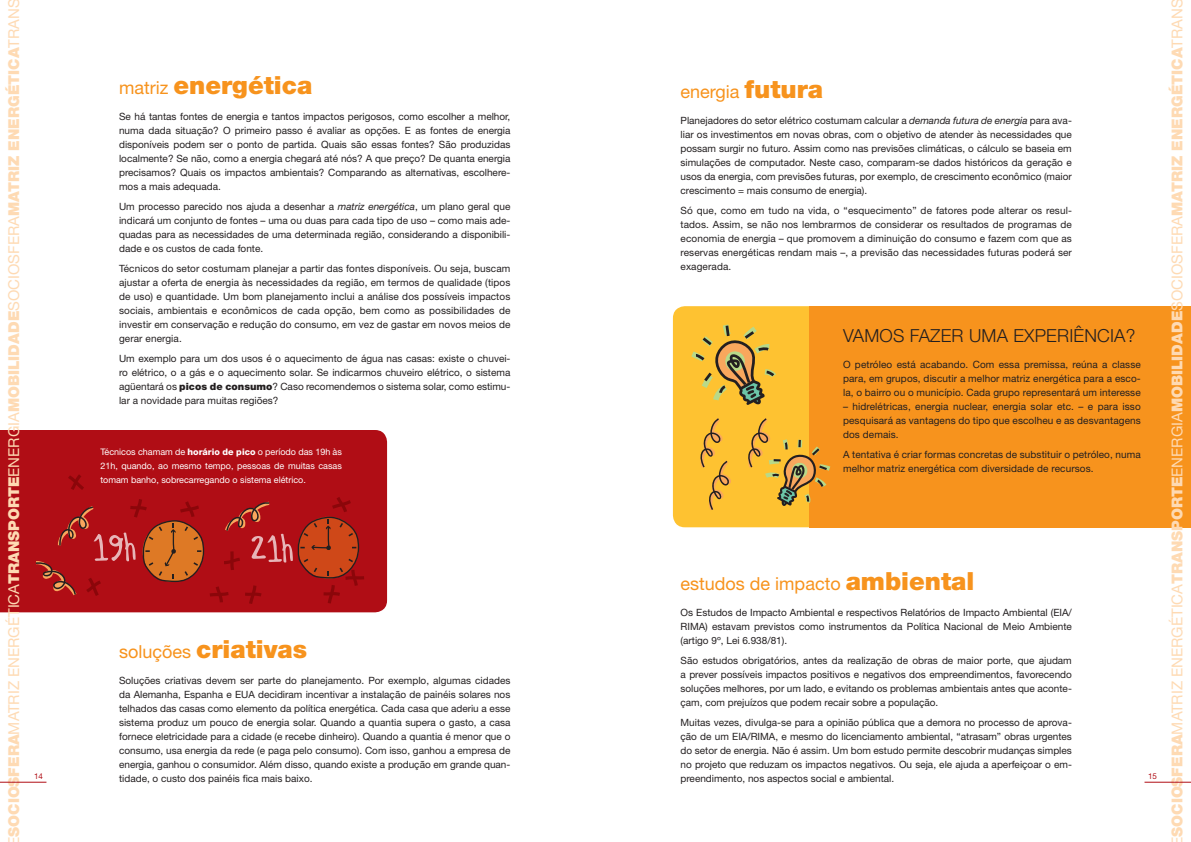
<style>
.page{position:relative;width:1191px;height:842px;background:#fff}
.page>*{position:absolute;margin:0;border:0;box-sizing:border-box;transform-origin:0 0}
.t1{font:900 25px "Helvetica Neue LT Std";color:#f7931d}
.t2{font:18px "Helvetica Neue LT Std";color:#f7931d}
.t3{font:300 18px "Helvetica Neue LT Std";letter-spacing:.01em;color:#231f20}
.t4{font:900 15px "Helvetica Neue LT Std";color:#fedab3}
.t5{font:10px/14px "Helvetica Neue LT Std";color:#231f20;text-align:justify}
.t6{font:9px/14px "Helvetica Neue LT Std";color:#fff;text-align:justify}
.t7{font:8px "Helvetica Neue LT Std";color:#b00d15}
.s1{font-weight:400}
.s2{font-weight:400;font-size:18px}
.s3{font-style:italic}
.s4{font-weight:900}
.s5{font-weight:800}
.s6{font-weight:900;font-size:25px}
</style>
<div class="page">
<div style="left:0;top:430px;width:387px;height:182px;background:#b00d15"></div>
<div style="left:673px;top:306px;width:178px;height:221px;background:#fec231;border-radius:12px"></div>
<div style="left:809px;top:306px;width:382px;height:221px;background:#f7931d"></div>
<svg style="left:68px;top:474px;width:16px;height:16px"></svg>
<svg style="left:36px;top:499px;width:168px;height:97px"></svg>
<svg style="left:210px;top:497px;width:154px;height:107px"></svg>
<hr style="left:0;top:782px;width:46px;height:1px;background:#b00d15">
<hr style="left:1144px;top:782px;width:47px;height:1px;background:#b00d15">
<svg style="left:691px;top:324px;width:85px;height:81px"></svg>
<svg style="left:748px;top:418px;width:82px;height:88px"></svg>
<svg style="left:700px;top:418px;width:31px;height:92px"></svg>
<h3 class="t4" style="left:5px;top:846px;width:849px;rotate:-90deg"><span class="s1">E</span>SOCIOSFERA<span class="s1">MATRIZ ENERGÉTICA</span>TRANSPORTE<span class="s1">ENERGIA</span>MOBILIDADE<span class="s1">SOCIOSFERA</span>MATRIZ ENERGÉTICA<span class="s1">TRANS</span></h3>
<p class="t7" style="left:34px;top:771px;width:10px">14</p>
<h1 class="t1" style="left:119px;top:71px;width:195px"><span class="s2">matriz</span> energética</h1>
<p class="t5" style="left:119px;top:110px;width:393px">Se há tantas fontes de energia e tantos impactos perigosos, como escolher a melhor, numa dada situação? O primeiro passo é avaliar as opções. E as fontes de energia disponíveis podem ser o ponto de partida. Quais são essas fontes? São produzidas localmente? Se não, como a energia chegará até nós? A que preço? De quanta energia precisamos? Quais os impactos ambientais? Comparando as alternativas, escolhere&shy;mos a mais adequada.</p>
<p class="t5" style="left:119px;top:200px;width:393px">Um processo parecido nos ajuda a desenhar a <span class="s3">matriz energética</span>, um plano geral que indicará um conjunto de fontes – uma ou duas para cada tipo de uso – como mais ade&shy;quadas para as necessidades de uma determinada região, considerando a disponibili&shy;dade e os custos de cada fonte.</p>
<p class="t5" style="left:119px;top:262px;width:393px">Técnicos do setor costumam planejar a partir das fontes disponíveis. Ou seja, buscam ajustar a oferta de energia às necessidades da região, em termos de qualidade (tipos de uso) e quantidade. Um bom planejamento inclui a análise dos possíveis impactos sociais, ambientais e econômicos de cada opção, bem como as possibilidades de investir em conservação e redução do consumo, em vez de gastar em novos meios de gerar energia.</p>
<p class="t5" style="left:119px;top:352px;width:393px">Um exemplo para um dos usos é o aquecimento de água nas casas: existe o chuvei&shy;ro elétrico, o a gás e o aquecimento solar. Se indicarmos chuveiro elétrico, o sistema agüentará os <span class="s4">picos de consumo</span>? Caso recomendemos o sistema solar, como estimu&shy;lar a novidade para muitas regiões?</p>
<p class="t6" style="left:100px;top:444px;width:243px">Técnicos chamam de <span class="s5">horário de pico</span> o período das 19h às 21h, quando, ao mesmo tempo, pessoas de muitas casas tomam banho, sobrecarregando o sistema elétrico.</p>
<h1 class="t1" style="left:119px;top:634px;width:190px"><span class="s2">soluções</span> criativas</h1>
<p class="t5" style="left:119px;top:673px;width:393px">Soluções criativas devem ser parte do planejamento. Por exemplo, algumas cidades da Alemanha, Espanha e EUA decidiram incentivar a instalação de painéis solares nos telhados das casas como elemento da política energética. Cada casa que aderiu a esse sistema produz um pouco de energia solar. Quando a quantia supera o gasto, a casa fornece eletricidade para a cidade (e recebe dinheiro). Quando a quantia é menor que o consumo, usa energia da rede (e paga pelo consumo). Com isso, ganhou a empresa de energia, ganhou o consumidor. Além disso, quando existe a produção em grande quan&shy;tidade, o custo dos painéis fica mais baixo.</p>
<h2 class="t2" style="left:680px;top:81px;width:144px">energia <span class="s6">futura</span></h2>
<p class="t5" style="left:680px;top:113px;width:393px">Planejadores do setor elétrico costumam calcular a <span class="s3">demanda futura de energia</span> para ava&shy;liar os investimentos em novas obras, com o objetivo de atender às necessidades que possam surgir no futuro. Assim como nas previsões climáticas, o cálculo se baseia em simulações de computador. Neste caso, comparam-se dados históricos da geração e usos da energia, com previsões futuras, por exemplo, de crescimento econômico (maior crescimento = mais consumo de energia).</p>
<p class="t5" style="left:680px;top:203px;width:393px">Só que, como em tudo na vida, o “esquecimento” de fatores pode alterar os resul&shy;tados. Assim, se não nos lembrarmos de considerar os resultados de programas de economia de energia – que promovem a diminuição do consumo e fazem com que as reservas energéticas rendam mais –, a previsão das necessidades futuras poderá ser exagerada.</p>
<h2 class="t3" style="left:843px;top:324px;width:294px">VAMOS FAZER UMA EXPERIÊNCIA?</h2>
<p class="t5" style="left:843px;top:357px;width:299px">O petróleo está acabando. Com essa premissa, reúna a classe para, em grupos, discutir a melhor matriz energética para a esco&shy;la, o bairro ou o município. Cada grupo representará um interesse</p>
<p class="t5" style="left:843px;top:399px;width:299px">– hidrelétricas, energia nuclear, energia solar etc. – e para isso pesquisará as vantagens do tipo que escolheu e as desvantagens dos demais.</p>
<p class="t5" style="left:843px;top:447px;width:299px">A tentativa é criar formas concretas de substituir o petróleo, numa melhor matriz energética com diversidade de recursos.</p>
<h2 class="t2" style="left:680px;top:573px;width:295px">estudos de impacto <span class="s6">ambiental</span></h2>
<p class="t5" style="left:680px;top:605px;width:393px">Os Estudos de Impacto Ambiental e respectivos Relatórios de Impacto Ambiental (EIA/ RIMA) estavam previstos como instrumentos da Política Nacional de Meio Ambiente (artigo 9º, Lei 6.938/81).</p>
<p class="t5" style="left:680px;top:653px;width:393px">São estudos obrigatórios, antes da realização de obras de maior porte, que ajudam a prever possíveis impactos positivos e negativos dos empreendimentos, favorecendo soluções melhores, por um lado, e evitando os problemas ambientais antes que aconte&shy;çam, com prejuízos que podem recair sobre a população.</p>
<p class="t5" style="left:680px;top:715px;width:393px">Muitas vezes, divulga-se para a opinião pública que a demora no processo de aprova&shy;ção de um EIA/RIMA, e mesmo do licenciamento ambiental, “atrasam” obras urgentes do setor de energia. Não é assim. Um bom estudo permite descobrir mudanças simples no projeto que reduzam os impactos negativos. Ou seja, ele ajuda a aperfeiçoar o em&shy;preendimento, nos aspectos social e ambiental.</p>
<p class="t7" style="left:1148px;top:771px;width:10px">15</p>
<h3 class="t4" style="left:1168px;top:846px;width:849px;rotate:-90deg"><span class="s1">E</span>SOCIOSFERA<span class="s1">MATRIZ ENERGÉTICA</span>TRANSPORTE<span class="s1">ENERGIA</span>MOBILIDADE<span class="s1">SOCIOSFERA</span>MATRIZ ENERGÉTICA<span class="s1">TRANS</span></h3>
</div>
